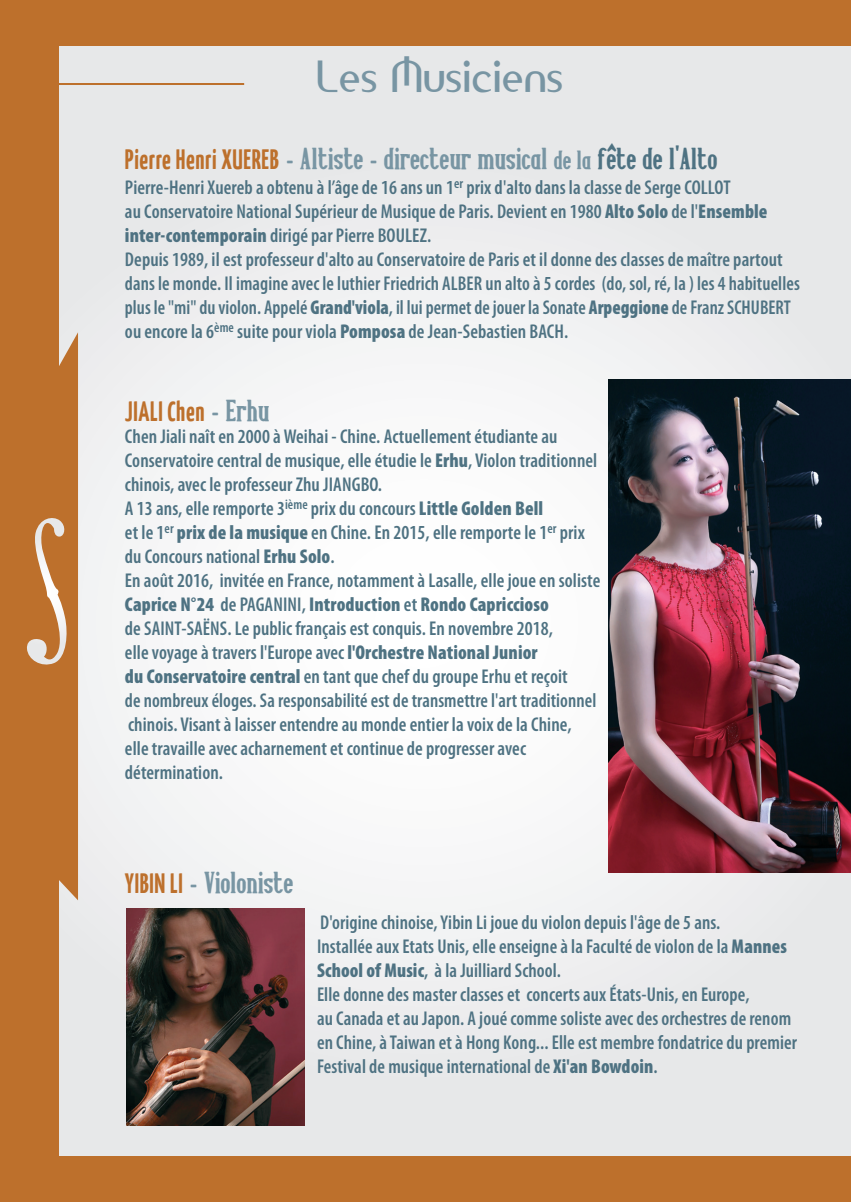
<style>
.page{position:relative;width:851px;height:1202px;background:#fff}
.page>*{position:absolute;margin:0;border:0;box-sizing:border-box;transform-origin:0 0}
.t1{font:42px "Amerika Sans";color:#7895a3;scale:.93 1}
.t2{font:700 30px "Joyeux";letter-spacing:.01em;color:#7895a3;scale:.8 1}
.t3{font:700 28px "Yanone Kaffeesatz";letter-spacing:.025em;color:#bd702c;scale:.9 1}
.t4{font:600 condensed 20px/24px "Myriad Pro";letter-spacing:.005em;color:#4e7282}
.t5{font:600 condensed 20px/24px "Myriad Pro";letter-spacing:.005em;color:#4e7282;scale:.96 1}
.s1{font-family:"Yanone Kaffeesatz";font-size:28px;color:#bd702c}
.s2{font-size:26px}
.s3{color:#4e7282}
.s4{font-weight:900}
.s5{font-family:"Joyeux";font-size:30px;color:#7895a3}
</style>
<div class="page">
<div style="left:0;top:0;width:850px;height:1202px;background:#bd702c"></div>
<div style="left:59px;top:46px;width:791px;height:1110px;background:linear-gradient(to bottom,#eff0f1,#f2f2f3)"></div>
<svg style="left:27px;top:332px;width:51px;height:568px"></svg>
<img style="left:608px;top:380px;width:242px;height:492px">
<img style="left:126px;top:908px;width:178px;height:218px">
<hr style="left:17px;top:83px;width:227px;height:2px;background:#bd702c">
<p class="t1" style="left:316px;top:50px;width:267px">Les Musiciens</p>
<p class="t2" style="left:125px;top:137px;width:741px"><span class="s1">Pierre Henri XUEREB</span> - Altiste - directeur musical <span class="s2">de la</span> <span class="s3">fête de l'Alto</span></p>
<p class="t4" style="left:125px;top:175px;width:676px">Pierre-Henri Xuereb a obtenu à l’âge de 16 ans un 1<sup>er</sup> prix d'alto dans la classe de Serge COLLOT<br>au Conservatoire National Supérieur de Musique de Paris. Devient en 1980 <span class="s4">Alto Solo</span> de l'<span class="s4">Ensemble inter-contemporain</span> dirigé par Pierre BOULEZ.<br>Depuis 1989, il est professeur d'alto au Conservatoire de Paris et il donne des classes de maître partout dans le monde. Il imagine avec le luthier Friedrich ALBER un alto à 5 cordes (do, sol, ré, la ) les 4 habituelles plus le "mi" du violon. Appelé <span class="s4">Grand'viola</span>, il lui permet de jouer la Sonate <span class="s4">Arpeggione</span> de Franz SCHUBERT ou encore la 6<sup>ème</sup> suite pour viola <span class="s4">Pomposa</span> de Jean-Sebastien BACH.</p>
<p class="t3" style="left:125px;top:394px;width:162px">JIALI Chen <span class="s5">- Erhu</span></p>
<p class="t4" style="left:125px;top:424px;width:477px">Chen Jiali naît en 2000 à Weihai - Chine. Actuellement étudiante au Conservatoire central de musique, elle étudie le <span class="s4">Erhu</span>, Violon traditionnel chinois, avec le professeur Zhu JIANGBO.<br>A 13 ans, elle remporte 3<sup>ième</sup> prix du concours <span class="s4">Little Golden Bell<br></span>et le 1<sup>er</sup> <span class="s4">prix de la musique</span> en Chine. En 2015, elle remporte le 1<sup>er</sup> prix du Concours national <span class="s4">Erhu Solo</span>.<br>En août 2016, invitée en France, notamment à Lasalle, elle joue en soliste <span class="s4">Caprice N°24</span> de PAGANINI, <span class="s4">Introduction</span> et <span class="s4">Rondo Capriccioso<br></span>de SAINT-SAËNS. Le public français est conquis. En novembre 2018,<br>elle voyage à travers l'Europe avec <span class="s4">l'Orchestre National Junior<br>du Conservatoire central</span> en tant que chef du groupe Erhu et reçoit<br>de nombreux éloges. Sa responsabilité est de transmettre l'art traditionnel chinois. Visant à laisser entendre au monde entier la voix de la Chine,<br>elle travaille avec acharnement et continue de progresser avec détermination.</p>
<p class="t2" style="left:125px;top:861px;width:212px"><span class="s1">YIBIN LI</span> - Violoniste</p>
<p class="t5" style="left:317px;top:910px;width:501px">D'origine chinoise, Yibin Li joue du violon depuis l'âge de 5 ans.<br>Installée aux Etats Unis, elle enseigne à la Faculté de violon de la <span class="s4">Mannes School of Music</span>, à la Juilliard School.<br>Elle donne des master classes et concerts aux États-Unis, en Europe,<br>au Canada et au Japon. A joué comme soliste avec des orchestres de renom en Chine, à Taiwan et à Hong Kong... Elle est membre fondatrice du premier Festival de musique international de <span class="s4">Xi'an Bowdoin</span>.</p>
</div>
